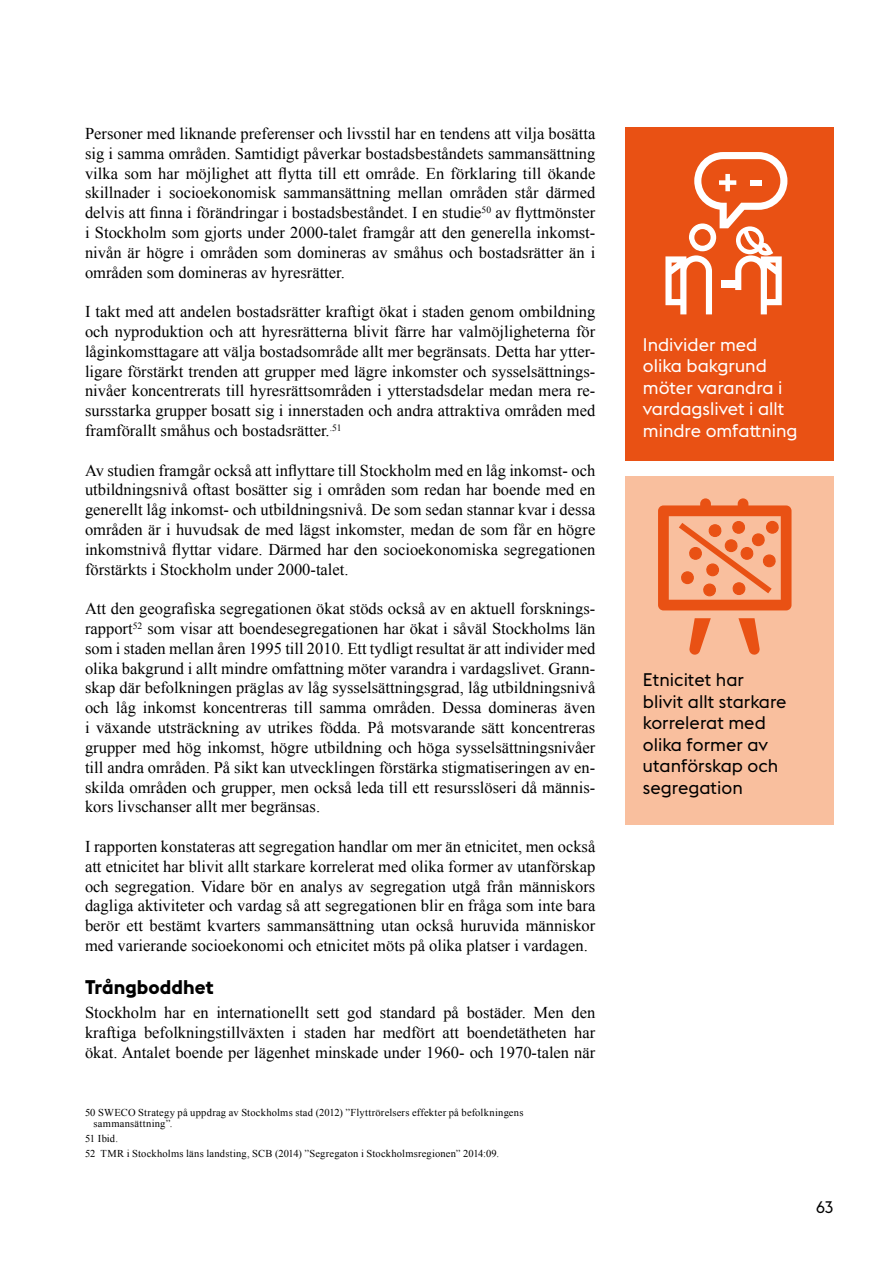
<style>
.page{position:relative;width:893px;height:1263px;background:#fff}
.page>*{position:absolute;margin:0;border:0;box-sizing:border-box;transform-origin:0 0}
.t1{font:700 19.5px "Stockholm Type";color:#000}
.t2{font:18px/21.6px "Stockholm Type";color:#000}
.t3{font:18px/21.6px "Stockholm Type";color:#fff}
.t4{font:16.5px/19.8px "Times New Roman";color:#000;text-align:justify}
.t5{font:16.5px "Stockholm Type";color:#000}
.t6{font:10.5px/10.5px "Times New Roman";letter-spacing:.02em;color:#000}
</style>
<div class="page">
<div style="left:625px;top:477px;width:208px;height:348px;background:#f9bf9e"></div>
<svg style="left:689px;top:618px;width:22px;height:37px"></svg>
<svg style="left:738px;top:618px;width:22px;height:37px"></svg>
<svg style="left:658px;top:498px;width:133px;height:112px"></svg>
<div style="left:625px;top:128px;width:208px;height:333px;background:#e95114"></div>
<svg style="left:665px;top:152px;width:122px;height:162px"></svg>
<p class="t4" style="left:85px;top:123px;width:512px">Personer med liknande preferenser och livsstil har en tendens att vilja bosätta sig i samma områden. Samtidigt påverkar bostadsbeståndets sammansättning vilka som har möjlighet att flytta till ett område. En förklaring till ökande skillnader i socioekonomisk sammansättning mellan områden står därmed delvis att finna i förändringar i bostadsbeståndet. I en studie<sup>50</sup> av flyttmönster i Stockholm som gjorts under 2000-talet framgår att den generella inkomst&shy;nivån är högre i områden som domineras av småhus och bostadsrätter än i områden som domineras av hyresrätter.</p>
<p class="t4" style="left:85px;top:302px;width:512px">I takt med att andelen bostadsrätter kraftigt ökat i staden genom ombildning och nyproduktion och att hyresrätterna blivit färre har valmöjligheterna för låginkomsttagare att välja bostadsområde allt mer begränsats. Detta har ytter&shy;ligare förstärkt trenden att grupper med lägre inkomster och sysselsättnings&shy;nivåer koncentrerats till hyresrättsområden i ytterstadsdelar medan mera re&shy;sursstarka grupper bosatt sig i innerstaden och andra attraktiva områden med framförallt småhus och bostadsrätter.<sup>.51</sup></p>
<p class="t4" style="left:85px;top:460px;width:512px">Av studien framgår också att inflyttare till Stockholm med en låg inkomst- och utbildningsnivå oftast bosätter sig i områden som redan har boende med en generellt låg inkomst- och utbildningsnivå. De som sedan stannar kvar i dessa områden är i huvudsak de med lägst inkomster, medan de som får en högre inkomstnivå flyttar vidare. Därmed har den socioekonomiska segregationen förstärkts i Stockholm under 2000-talet.</p>
<p class="t4" style="left:85px;top:599px;width:512px">Att den geografiska segregationen ökat stöds också av en aktuell forsknings&shy;rapport<sup>52</sup> som visar att boendesegregationen har ökat i såväl Stockholms län som i staden mellan åren 1995 till 2010. Ett tydligt resultat är att individer med olika bakgrund i allt mindre omfattning möter varandra i vardagslivet. Grann&shy;skap där befolkningen präglas av låg sysselsättningsgrad, låg utbildningsnivå och låg inkomst koncentreras till samma områden. Dessa domineras även i växande utsträckning av utrikes födda. På motsvarande sätt koncentreras grupper med hög inkomst, högre utbildning och höga sysselsättningsnivåer till andra områden. På sikt kan utvecklingen förstärka stigmatiseringen av en&shy;skilda områden och grupper, men också leda till ett resursslöseri då männis&shy;kors livschanser allt mer begränsas.</p>
<p class="t4" style="left:85px;top:836px;width:512px">I rapporten konstateras att segregation handlar om mer än etnicitet, men också att etnicitet har blivit allt starkare korrelerat med olika former av utanförskap och segregation. Vidare bör en analys av segregation utgå från människors dagliga aktiviteter och vardag så att segregationen blir en fråga som inte bara berör ett bestämt kvarters sammansättning utan också huruvida människor med varierande socioekonomi och etnicitet möts på olika platser i vardagen.</p>
<p class="t1" style="left:85px;top:973px;width:130px">Trångboddhet</p>
<p class="t4" style="left:85px;top:1002px;width:512px">Stockholm har en internationellt sett god standard på bostäder. Men den kraftiga befolkningstillväxten i staden har medfört att boendetätheten har ökat. Antalet boende per lägenhet minskade under 1960- och 1970-talen när</p>
<p class="t6" style="left:94px;top:1107px;width:431px;text-indent:-9px">50 SWECO Strategy på uppdrag av Stockholms stad (2012) ”Flyttrörelsers effekter på befolkningens sammansättning”.</p>
<p class="t6" style="left:85px;top:1131px;width:415px;line-height:14.9px">51 Ibid.<br>52 TMR i Stockholms läns landsting, SCB (2014) ”Segregaton i Stockholmsregionen” 2014:09.</p>
<p class="t3" style="left:643px;top:333px;width:156px">Individer med olika bakgrund möter varandra i vardagslivet i allt mindre omfattning</p>
<p class="t2" style="left:643px;top:668px;width:145px">Etnicitet har blivit allt starkare korrelerat med olika former av utanförskap och segregation</p>
<p class="t5" style="left:816px;top:1195px;width:19px">63</p>
</div>
